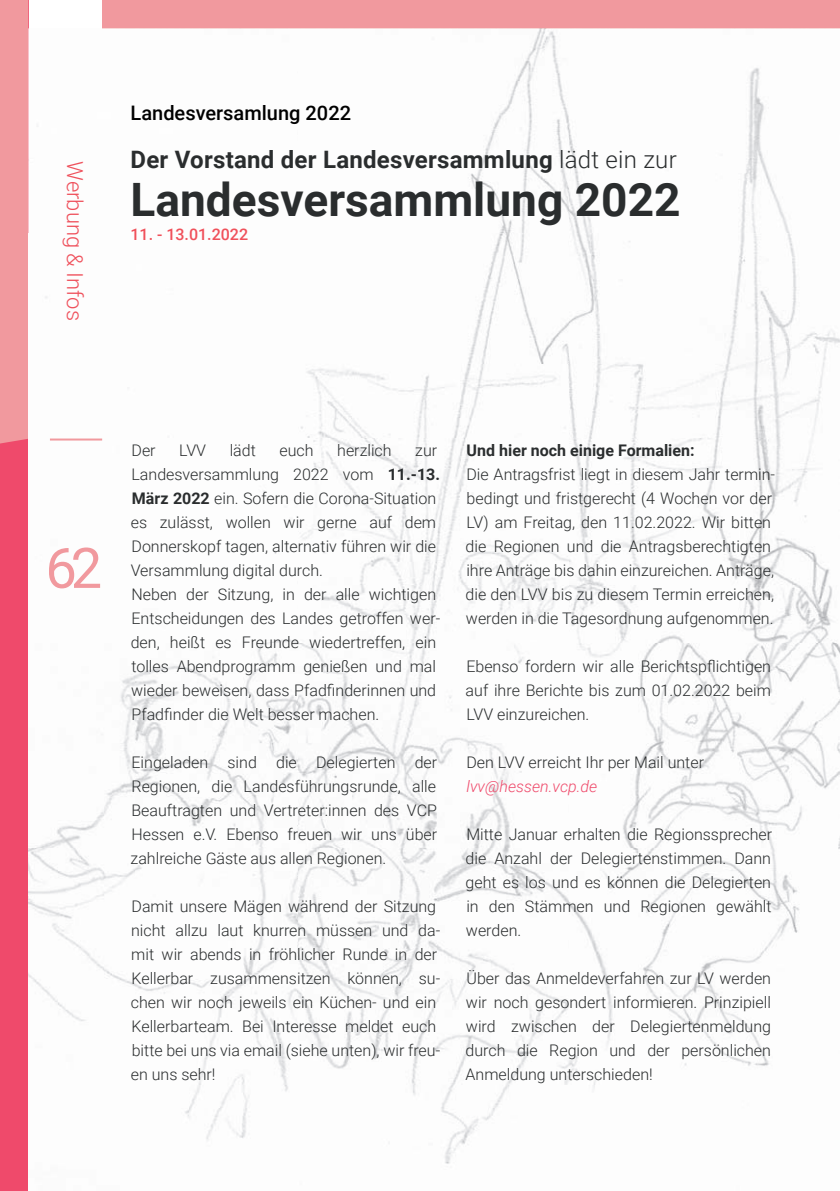
<style>
.page{position:relative;width:840px;height:1191px;background:#fff}
.page>*{position:absolute;margin:0;border:0;box-sizing:border-box;transform-origin:0 0}
.t1{font:56px "Roboto";color:#f1999e}
.t2{font:700 46px "Roboto";color:#2a2d2e}
.t3{font:700 24px "Roboto";letter-spacing:.01em;color:#2a2d2e}
.t4{font:300 22px "Roboto";color:#ef505b}
.t5{font:500 20px "Roboto";color:#000}
.t6{font:300 16px/24px "Roboto";color:#2a2d2e;text-align:justify}
.t7{font:700 16px "Roboto";color:#2a2d2e}
.t8{font:italic 300 16px "Roboto";color:#ef4a6b}
.t9{font:500 16px "Roboto";color:#f0515b}
.s1{font-weight:300}
.s2{font-weight:700}
</style>
<div class="page">
<svg style="left:0;top:0;width:28px;height:1191px;background:#ef677d"></svg>
<div style="left:102px;top:0;width:737px;height:28px;background:#f1999e"></div>
<img style="left:28px;top:28px;width:811px;height:1136px">
<img style="left:102px;top:28px;width:737px;height:1px">
<hr style="left:50px;top:438px;width:52px;height:2px;background:#f1999e">
<h3 class="t4" style="left:90px;top:161px;width:161px;rotate:90deg">Werbung &amp; Infos</h3>
<p class="t5" style="left:130px;top:99px;width:222px">Landesversamlung 2022</p>
<h3 class="t3" style="left:130px;top:143px;width:547px">Der Vorstand der Landesversammlung <span class="s1">lädt ein zur</span></h3>
<h2 class="t2" style="left:130px;top:167px;width:551px">Landesversammlung 2022</h2>
<p class="t9" style="left:130px;top:223px;width:119px">11. - 13.01.2022</p>
<h1 class="t1" style="left:45px;top:529px;width:58px">62</h1>
<p class="t6" style="left:131px;top:438px;width:26px">Der</p>
<p class="t6" style="left:179px;top:438px;width:28px">LVV</p>
<p class="t6" style="left:229px;top:438px;width:28px">lädt</p>
<p class="t6" style="left:279px;top:438px;width:36px">euch</p>
<p class="t6" style="left:337px;top:438px;width:56px">herzlich</p>
<p class="t6" style="left:131px;top:438px;width:311px;text-align:left;text-indent:284px">zur Landesversammlung 2022 vom <span class="s2">11.-13.<br>März 2022</span> ein. Sofern die Corona-Situation es zulässt, wollen wir gerne auf dem Donnerskopf tagen, alternativ führen wir die Versammlung digital durch.<br>Neben der Sitzung, in der alle wichtigen Entscheidungen des Landes getroffen wer&shy;den, heißt es Freunde wiedertreffen, ein tolles Abendprogramm genießen und mal wieder beweisen, dass Pfadfinderinnen und Pfadfinder die Welt besser machen.</p>
<p class="t6" style="left:130px;top:750px;width:308px">Eingeladen sind die Delegierten der Regionen, die Landesführungsrunde, alle Beauftragten und Vertreter:innen des VCP Hessen e.V. Ebenso freuen wir uns über zahlreiche Gäste aus allen Regionen.</p>
<p class="t6" style="left:131px;top:894px;width:311px;text-align:left">Damit unsere Mägen während der Sitzung nicht allzu laut knurren müssen und da&shy;mit wir abends in fröhlicher Runde in der Kellerbar zusammensitzen können, su&shy;chen wir noch jeweils ein Küchen- und ein Kellerbarteam. Bei Interesse meldet euch bitte bei uns via email (siehe unten), wir freu&shy;en uns sehr!</p>
<p class="t7" style="left:466px;top:439px;width:229px">Und hier noch einige Formalien:</p>
<p class="t6" style="left:465px;top:462px;width:311px;text-align:left">Die Antragsfrist liegt in diesem Jahr termin&shy;bedingt und fristgerecht (4 Wochen vor der LV) am Freitag, den 11.02.2022. Wir bitten die Regionen und die Antragsberechtigten ihre Anträge bis dahin einzureichen. Anträge, die den LVV bis zu diesem Termin erreichen, werden in die Tagesordnung aufgenommen.</p>
<p class="t6" style="left:465px;top:654px;width:307px">Ebenso fordern wir alle Berichtspflichtigen auf ihre Berichte bis zum 01.02.2022 beim LVV einzureichen.</p>
<p class="t6" style="left:466px;top:750px;width:239px">Den LVV erreicht Ihr per Mail unter</p>
<p class="t8" style="left:466px;top:775px;width:132px">lvv@hessen.vcp.de</p>
<p class="t6" style="left:465px;top:822px;width:308px">Mitte Januar erhalten die Regionssprecher die Anzahl der Delegiertenstimmen. Dann geht es los und es können die Delegierten in den Stämmen und Regionen gewählt werden.</p>
<p class="t6" style="left:465px;top:966px;width:307px">Über das Anmeldeverfahren zur LV werden wir noch gesondert informieren. Prinzipiell wird zwischen der Delegiertenmeldung durch die Region und der persönlichen Anmeldung unterschieden!</p>
</div>
